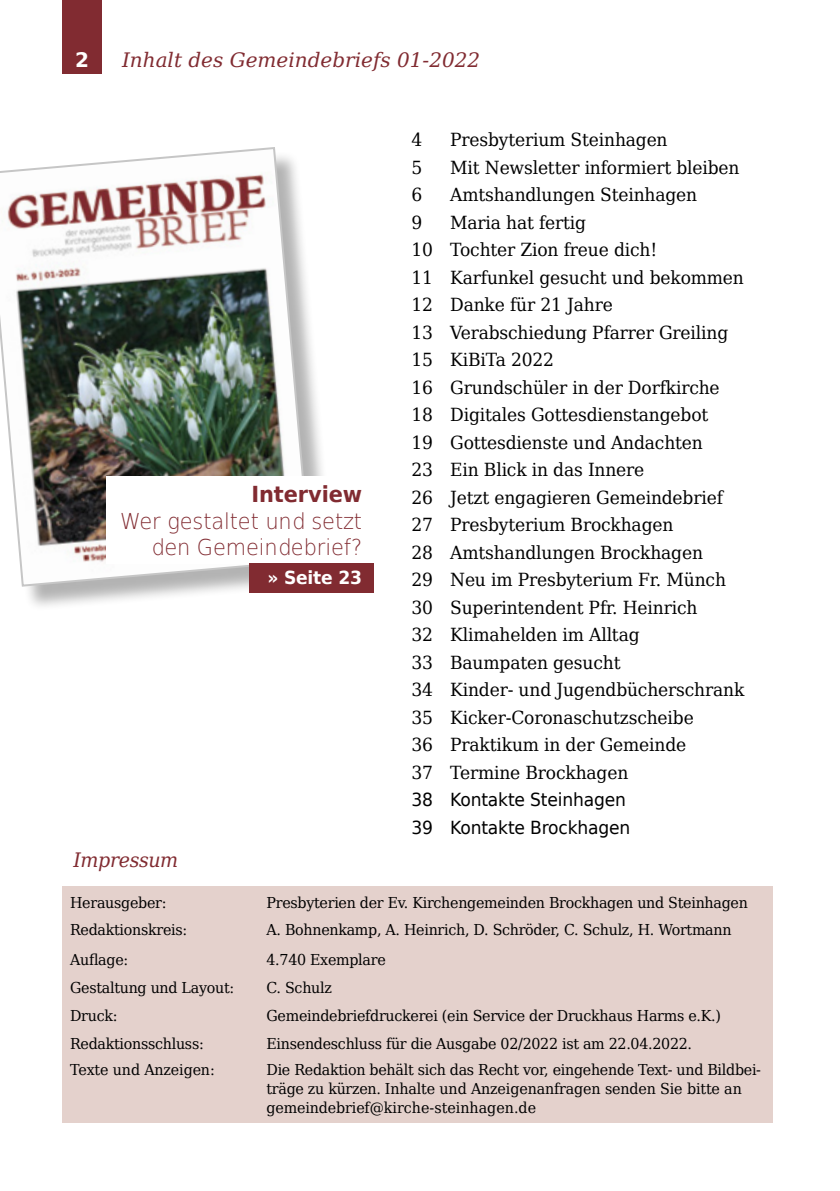
<style>
.page{position:relative;width:840px;height:1191px;background:#fff}
.page>*{position:absolute;margin:0;border:0;box-sizing:border-box;transform-origin:0 0}
.t1{font:200 22px/26.4px "DejaVu Sans";letter-spacing:-.005em;color:#812b31;text-align:right;scale:.95 1}
.t2{font:700 22px "DejaVu Sans";letter-spacing:-.005em;color:#812b31;scale:.95 1}
.t3{font:italic 20px "DejaVu Serif";color:#812b31}
.t4{font:italic 20px "DejaVu Serif";letter-spacing:-.02em;color:#812b31;scale:.95 1}
.t5{font:700 20px "DejaVu Sans";color:#fff}
.t6{font:18px/27.4px "DejaVu Serif";letter-spacing:-.01em;color:#000;scale:.95 1}
.t7{font:18px/27.4px "DejaVu Sans";letter-spacing:-.01em;color:#000;scale:.95 1}
.t8{font:700 18px "DejaVu Sans";letter-spacing:-.01em;color:#fff;scale:.95 1}
.t9{font:15px/19px "DejaVu Serif";letter-spacing:-.02em;color:#000;scale:.95 1}
</style>
<div class="page">
<div style="left:0;top:151px;width:335px;height:460px;background:#000;opacity:.3"></div>
<img style="left:0;top:147px;width:312px;height:441px">
<div style="left:62px;top:0;width:40px;height:74px;background:#812b31"></div>
<div style="left:62px;top:886px;width:709px;height:237px;background:#e4d1cc"></div>
<div style="left:106px;top:476px;width:267px;height:88px;background:#fff"></div>
<div style="left:249px;top:563px;width:124px;height:29px;background:#812b31"></div>
<p class="t5" style="left:75px;top:44px;width:15px">2</p>
<p class="t3" style="left:122px;top:45px;width:359px">Inhalt des Gemeindebriefs 01-2022</p>
<p class="t2" style="left:251px;top:476px;width:118px">Interview</p>
<p class="t1" style="left:120px;top:507px;width:256px">Wer gestaltet und setzt den Gemeindebrief?</p>
<p class="t8" style="left:267px;top:563px;width:101px">» Seite 23</p>
<p class="t4" style="left:73px;top:844px;width:112px">Impressum</p>
<p class="t6" style="left:411px;top:126px;width:13px">4</p>
<p class="t6" style="left:450px;top:126px;width:230px">Presbyterium Steinhagen</p>
<p class="t6" style="left:411px;top:153px;width:13px">5</p>
<p class="t6" style="left:450px;top:153px;width:306px">Mit Newsletter informiert bleiben</p>
<p class="t6" style="left:411px;top:181px;width:13px">6</p>
<p class="t6" style="left:450px;top:181px;width:261px">Amtshandlungen Steinhagen</p>
<p class="t6" style="left:411px;top:208px;width:13px">9</p>
<p class="t6" style="left:411px;top:208px;width:352px;text-indent:39px">Maria hat fertig<br>10 Tochter Zion freue dich!<br>11 Karfunkel gesucht und bekommen<br>12 Danke für 21 Jahre<br>13 Verabschiedung Pfarrer Greiling<br>15 KiBiTa 2022<br>16 Grundschüler in der Dorfkirche<br>18 Digitales Gottesdienstangebot<br>19 Gottesdienste und Andachten<br>23 Ein Blick in das Innere<br>26 Jetzt engagieren Gemeindebrief<br>27 Presbyterium Brockhagen<br>28 Amtshandlungen Brockhagen<br>29 Neu im Presbyterium Fr. Münch<br>30 Superintendent Pfr. Heinrich<br>32 Klimahelden im Alltag<br>33 Baumpaten gesucht<br>34 Kinder- und Jugendbücherschrank<br>35 Kicker-Coronaschutzscheibe<br>36 Praktikum in der Gemeinde<br>37 Termine Brockhagen</p>
<p class="t7" style="left:411px;top:786px;width:232px">38 Kontakte Steinhagen<br>39 Kontakte Brockhagen</p>
<p class="t9" style="left:70px;top:892px;width:103px">Herausgeber:</p>
<p class="t9" style="left:266px;top:892px;width:508px">Presbyterien der Ev. Kirchengemeinden Brockhagen und Steinhagen</p>
<p class="t9" style="left:70px;top:920px;width:125px">Redaktionskreis:</p>
<p class="t9" style="left:266px;top:920px;width:490px">A. Bohnenkamp, A. Heinrich, D. Schröder, C. Schulz, H. Wortmann</p>
<p class="t9" style="left:70px;top:950px;width:63px">Auflage:</p>
<p class="t9" style="left:266px;top:950px;width:127px">4.740 Exemplare</p>
<p class="t9" style="left:70px;top:977px;width:174px">Gestaltung und Layout:</p>
<p class="t9" style="left:266px;top:977px;width:70px">C. Schulz</p>
<p class="t9" style="left:70px;top:1006px;width:51px">Druck:</p>
<p class="t9" style="left:266px;top:1006px;width:479px">Gemeindebriefdruckerei (ein Service der Druckhaus Harms e.K.)</p>
<p class="t9" style="left:70px;top:1033px;width:142px">Redaktionsschluss:</p>
<p class="t9" style="left:266px;top:1033px;width:449px">Einsendeschluss für die Ausgabe 02/2022 ist am 22.04.2022.</p>
<p class="t9" style="left:70px;top:1059px;width:154px">Texte und Anzeigen:</p>
<p class="t9" style="left:266px;top:1059px;width:522px">Die Redaktion behält sich das Recht vor, eingehende Text- und Bildbei&shy;träge zu kürzen. Inhalte und Anzeigenanfragen senden Sie bitte an gemeindebrief@kirche-steinhagen.de</p>
</div>
